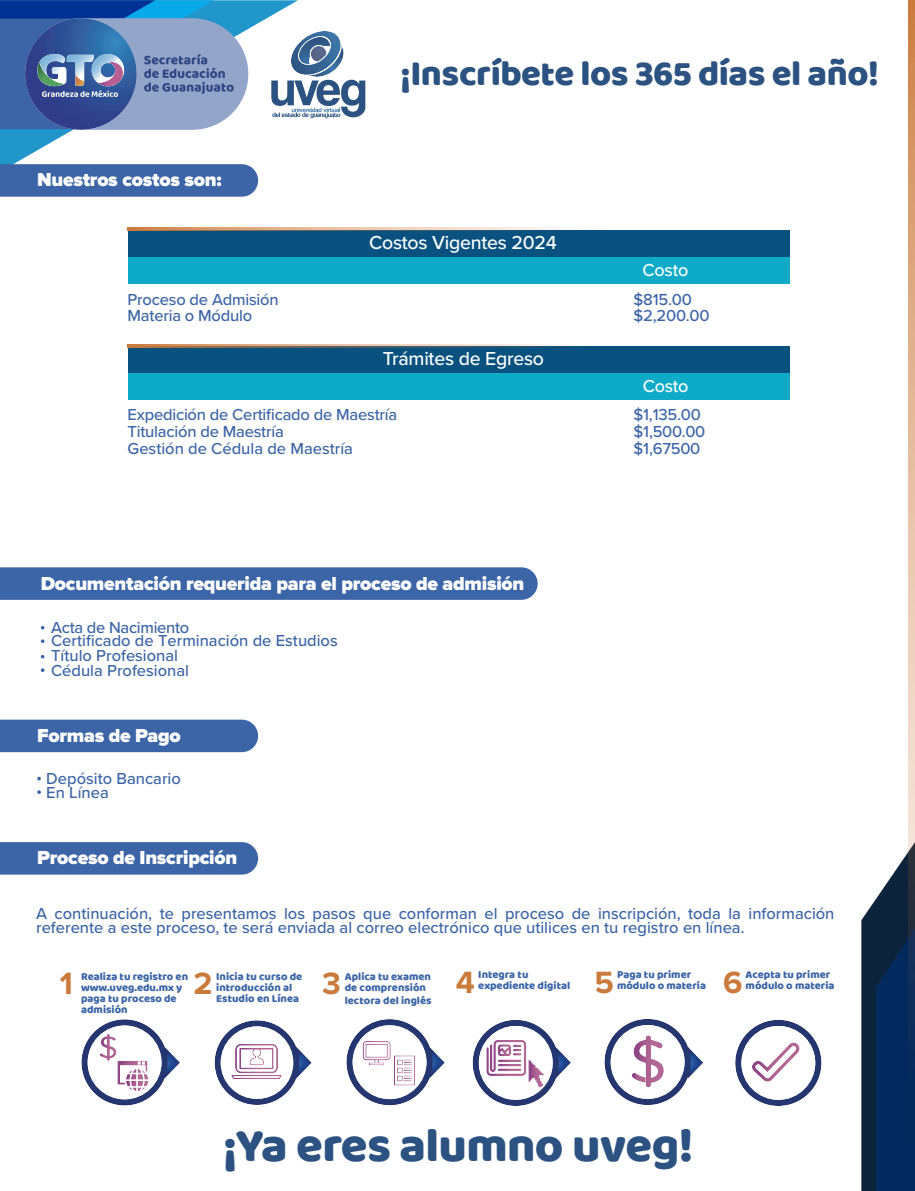
<style>
.page{position:relative;width:915px;height:1191px;background:#fff}
.page>*{position:absolute;margin:0;border:0;box-sizing:border-box;transform-origin:0 0}
.t1{font:48.9px "Baloo";letter-spacing:-.015em;color:#2b5280}
.t2{font:36.15px "Baloo";letter-spacing:-.015em;color:#2b5280}
.t3{font:700 31.95px "Proxima Nova";color:#ca7b3b}
.t4{font:900 19.5px "Proxima Nova";letter-spacing:-.015em;color:#fff}
.t5{font:500 19.5px "Proxima Nova";letter-spacing:-.015em;color:#fff}
.t6{font:500 18px "Proxima Nova";letter-spacing:-.015em;color:#fff}
.t7{font:500 16.5px/13.5px "Proxima Nova";color:#3b65a6}
.t8{font:11.1px/11.1px "Baloo";color:#3b65a6}
</style>
<div class="page">
<svg style="left:0;top:0;width:298px;height:164px"></svg>
<svg style="left:861px;top:852px;width:47px;height:339px;background:#213e60"></svg>
<svg style="left:271px;top:31px;width:94px;height:87px"></svg>
<svg style="left:0;top:164px;width:258px;height:33px;background:#4069a8"></svg>
<div style="left:128px;top:230px;width:661px;height:27px;background:#095280"></div>
<div style="left:128px;top:257px;width:661px;height:26px;background:#0dabc8"></div>
<div style="left:128px;top:346px;width:661px;height:27px;background:#095280"></div>
<div style="left:128px;top:373px;width:661px;height:26px;background:#0dabc8"></div>
<hr style="left:128px;top:345px;width:498px;height:2px;background:#fff">
<svg style="left:908px;top:0;width:6px;height:1191px;background:#a68e82"></svg>
<div style="left:0;top:719px;width:258px;height:33px;background:#3b65a6"></div>
<div style="left:0;top:842px;width:258px;height:32px;background:#3b65a6"></div>
<svg style="left:37px;top:777px;width:4px;height:3px"></svg>
<svg style="left:37px;top:790px;width:4px;height:4px"></svg>
<svg style="left:41px;top:639px;width:3px;height:4px"></svg>
<svg style="left:41px;top:668px;width:3px;height:4px"></svg>
<div style="left:0;top:567px;width:537px;height:33px;background:#3b65a6"></div>
<svg style="left:604px;top:1019px;width:99px;height:86px"></svg>
<svg style="left:735px;top:1020px;width:86px;height:86px"></svg>
<svg style="left:472px;top:1020px;width:99px;height:86px"></svg>
<svg style="left:214px;top:1020px;width:97px;height:85px"></svg>
<svg style="left:346px;top:1019px;width:98px;height:86px"></svg>
<svg style="left:81px;top:1019px;width:99px;height:86px"></svg>
<svg style="left:0;top:0;width:246px;height:130px;background:#5b7fb4"></svg>
<p class="t4" style="left:37px;top:172px;width:186px">Nuestros costos son:</p>
<h2 class="t2" style="left:400px;top:58px;width:480px">¡Inscríbete los 365 días el año!</h2>
<p class="t5" style="left:369px;top:234px;width:189px">Costos Vigentes 2024</p>
<p class="t6" style="left:642px;top:262px;width:47px">Costo</p>
<p class="t7" style="left:127px;top:294px;width:153px">Proceso de Admisión</p>
<p class="t7" style="left:633px;top:294px;width:60px">$815.00</p>
<p class="t7" style="left:127px;top:310px;width:126px">Materia o Módulo</p>
<p class="t7" style="left:633px;top:310px;width:78px">$2,200.00</p>
<p class="t5" style="left:382px;top:350px;width:163px">Trámites de Egreso</p>
<p class="t6" style="left:642px;top:378px;width:47px">Costo</p>
<p class="t7" style="left:127px;top:408px;width:271px">Expedición de Certificado de Maestría</p>
<p class="t7" style="left:633px;top:408px;width:69px">$1,135.00</p>
<p class="t7" style="left:127px;top:425px;width:158px">Titulación de Maestría</p>
<p class="t7" style="left:633px;top:425px;width:73px">$1,500.00</p>
<p class="t7" style="left:127px;top:442px;width:227px">Gestión de Cédula de Maestría</p>
<p class="t7" style="left:633px;top:442px;width:68px">$1,67500</p>
<p class="t4" style="left:41px;top:575px;width:485px">Documentación requerida para el proceso de admisión</p>
<p class="t7" style="left:51px;top:621px;width:288px">Acta de Nacimiento<br>Certificado de Terminación de Estudios</p>
<p class="t7" style="left:51px;top:648px;width:139px;line-height:15.5px">Título Profesional<br>Cédula Profesional</p>
<p class="t4" style="left:37px;top:727px;width:145px">Formas de Pago</p>
<p class="t7" style="left:46px;top:773px;width:136px">Depósito Bancario<br>En Línea</p>
<p class="t4" style="left:37px;top:849px;width:201px">Proceso de Inscripción</p>
<p class="t7" style="left:36px;top:908px;width:799px">A continuación, te presentamos los pasos que conforman el proceso de inscripción, toda la información referente a este proceso, te será enviada al correo electrónico que utilices en tu registro en línea.</p>
<p class="t8" style="left:81px;top:971px;width:108px">Realiza tu registro en www.uveg.edu.mx y paga tu proceso de admisión</p>
<p class="t8" style="left:216px;top:971px;width:88px">Inicia tu curso de introducción al<br>Estudio en Línea</p>
<h3 class="t3" style="left:455px;top:968px;width:21px">4</h3>
<p class="t8" style="left:478px;top:969px;width:93px">Integra tu expediente digital</p>
<h3 class="t3" style="left:594px;top:968px;width:21px">5</h3>
<p class="t8" style="left:617px;top:969px;width:90px">Paga tu primer módulo o materia</p>
<h3 class="t3" style="left:722px;top:968px;width:21px">6</h3>
<p class="t8" style="left:745px;top:969px;width:86px">Acepta tu primer</p>
<p class="t8" style="left:344px;top:971px;width:88px">Aplica tu examen de comprensión</p>
<p class="t8" style="left:344px;top:995px;width:88px">lectora del inglés</p>
<h3 class="t3" style="left:60px;top:970px;width:15px">1</h3>
<h3 class="t3" style="left:193px;top:970px;width:21px">2</h3>
<h3 class="t3" style="left:322px;top:970px;width:20px">3</h3>
<p class="t8" style="left:745px;top:980px;width:90px">módulo o materia</p>
<h1 class="t1" style="left:223px;top:1124px;width:472px">¡Ya eres alumno uveg!</h1>
</div>
